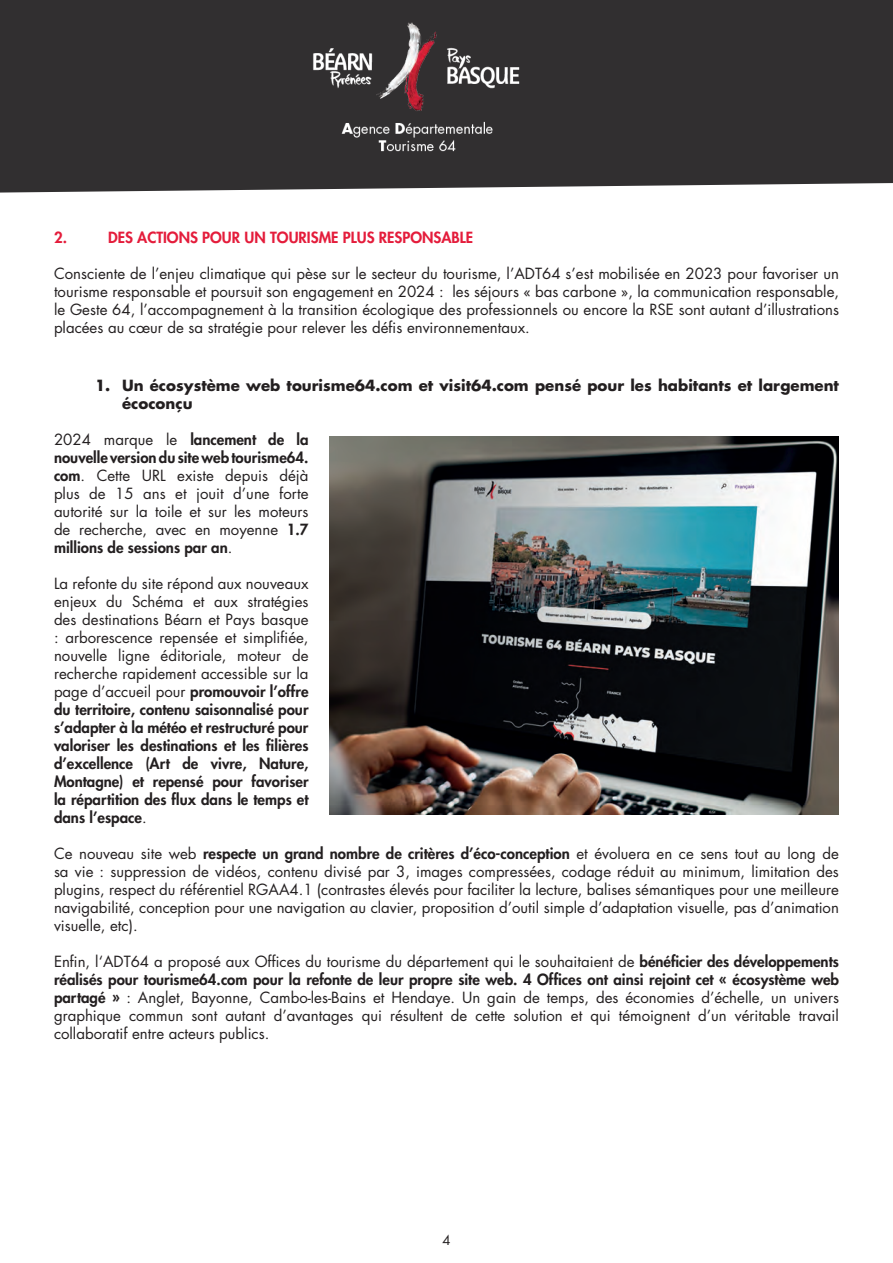
<style>
.page{position:relative;width:893px;height:1263px;background:#fff}
.page>*{position:absolute;margin:0;border:0;box-sizing:border-box;transform-origin:0 0}
.t1{font:15px/18px "Futura Std";color:#231f20;text-align:justify}
.t2{font:800 15px/18px "Futura Std";color:#231f20;text-align:justify}
.t3{font:700 15px/18px "Futura Std";color:#231f20}
.t4{font:800 15px "Futura Std";color:#e41c3b}
.t5{font:15px "Futura PT";color:#231f20}
.s1{font-weight:800}
.s2{font-weight:400}
</style>
<div class="page">
<div style="left:0;top:0;width:893px;height:193px;background:#312f30"></div>
<img style="left:308px;top:6px;width:217px;height:163px">
<img style="left:330px;top:437px;width:509px;height:377px">
<p class="t4" style="left:54px;top:228px;width:15px">2.</p>
<p class="t4" style="left:108px;top:228px;width:367px">DES ACTIONS POUR UN TOURISME PLUS RESPONSABLE</p>
<p class="t1" style="left:54px;top:265px;width:787px">Consciente de l’enjeu climatique qui pèse sur le secteur du tourisme, l’ADT64 s’est mobilisée en 2023 pour favoriser un tourisme responsable et poursuit son engagement en 2024 : les séjours « bas carbone », la communication responsable, le Geste 64, l’accompagnement à la transition écologique des professionnels ou encore la RSE sont autant d’illustrations placées au cœur de sa stratégie pour relever les défis environnementaux.</p>
<p class="t3" style="left:122px;top:376px;width:718px;text-indent:-27px">1. Un écosystème web tourisme64.com et visit64.com pensé pour les habitants et largement écoconçu</p>
<p class="t1" style="left:54px;top:431px;width:256px">2024 marque le <span class="s1">lancement de la nouvelle version du site web tourisme64. com</span>. Cette URL existe depuis déjà plus de 15 ans et jouit d’une forte autorité sur la toile et sur les moteurs de recherche, avec en moyenne <span class="s1">1.7 millions de sessions par an</span>.</p>
<p class="t2" style="left:54px;top:575px;width:256px"><span class="s2">La refonte du site répond aux nouveaux enjeux du Schéma et aux stratégies des destinations Béarn et Pays basque : arborescence repensée et simplifiée, nouvelle ligne éditoriale, moteur de recherche rapidement accessible sur la page d’accueil pour</span> promouvoir l’offre du territoire, contenu saisonnalisé pour s’adapter à la météo et restructuré pour valoriser les destinations et les filières d’excellence (Art de vivre, Nature, Montagne) et repensé pour favoriser la répartition des flux dans le temps et dans l’espace<span class="s2">.</span></p>
<p class="t1" style="left:54px;top:845px;width:786px">Ce nouveau site web <span class="s1">respecte un grand nombre de critères d’éco-conception</span> et évoluera en ce sens tout au long de sa vie : suppression de vidéos, contenu divisé par 3, images compressées, codage réduit au minimum, limitation des plugins, respect du référentiel RGAA4.1 (contrastes élevés pour faciliter la lecture, balises sémantiques pour une meilleure navigabilité, conception pour une navigation au clavier, proposition d’outil simple d’adaptation visuelle, pas d’animation visuelle, etc).</p>
<p class="t1" style="left:54px;top:953px;width:787px">Enfin, l‘ADT64 a proposé aux Offices du tourisme du département qui le souhaitaient de <span class="s1">bénéficier des développements réalisés pour tourisme64.com pour la refonte de leur propre site web. 4 Offices ont ainsi rejoint cet « écosystème web partagé »</span> : Anglet, Bayonne, Cambo-les-Bains et Hendaye. Un gain de temps, des économies d’échelle, un univers graphique commun sont autant d’avantages qui résultent de cette solution et qui témoignent d’un véritable travail collaboratif entre acteurs publics.</p>
<p class="t5" style="left:442px;top:1231px;width:10px">4</p>
</div>
